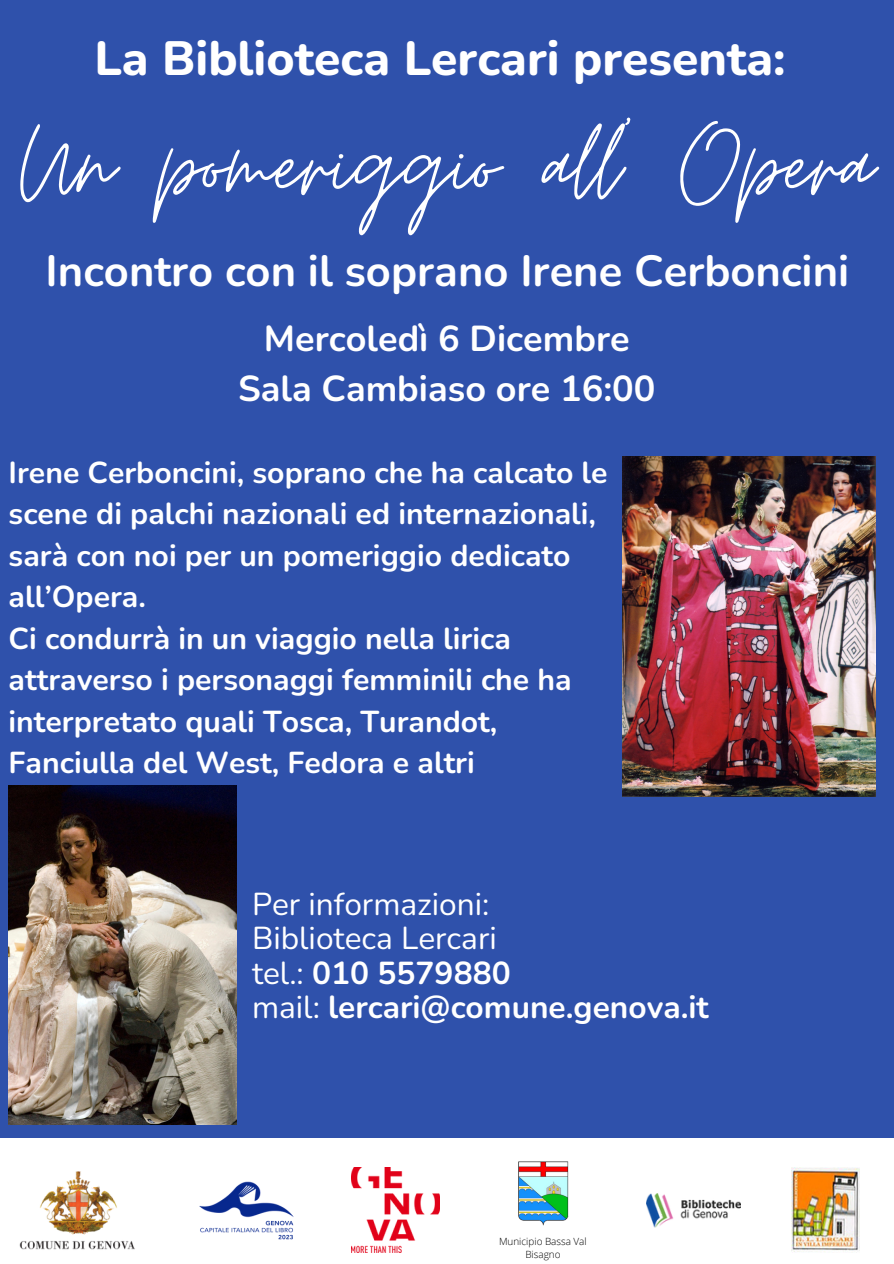
<style>
.page{position:relative;width:894px;height:1264px;background:#fff}
.page>*{position:absolute;margin:0;border:0;box-sizing:border-box;transform-origin:0 0}
.t1{font:118.95px "Moon Time";color:#fff}
.t2{font:800 48px "Nunito";color:#fff}
.t3{font:700 43.5px "Nunito";color:#fff}
.t4{font:700 36px "Nunito";color:#fff}
.t5{font:700 31.65px "Nunito";color:#fff}
.t6{font:31.65px "Nunito";color:#fff}
.t7{font:700 30.15px/41.5px "Nunito";color:#fff}
.t8{font:300 9.9px/13.2px "Open Sans";color:#000;text-align:center}
.s1{font-weight:400}
</style>
<div class="page">
<div style="left:0;top:0;width:893px;height:1263px;background:#2f51ab"></div>
<img style="left:622px;top:457px;width:253px;height:339px">
<div style="left:0;top:1138px;width:893px;height:125px;background:#fff"></div>
<img style="left:199px;top:1181px;width:95px;height:59px">
<img style="left:791px;top:1167px;width:68px;height:85px">
<img style="left:646px;top:1193px;width:93px;height:33px">
<img style="left:19px;top:1171px;width:116px;height:79px">
<img style="left:351px;top:1167px;width:88px;height:85px">
<img style="left:518px;top:1161px;width:51px;height:64px">
<img style="left:9px;top:785px;width:227px;height:339px">
<p class="t2" style="left:94px;top:26px;width:692px">La Biblioteca Lercari presenta:</p>
<p class="t1" style="left:20px;top:92px;width:854px">Un pomeriggio all’ Opera</p>
<p class="t3" style="left:46px;top:242px;width:804px">Incontro con il soprano Irene Cerboncini</p>
<p class="t4" style="left:264px;top:315px;width:367px">Mercoledì 6 Dicembre</p>
<p class="t4" style="left:238px;top:364px;width:419px">Sala Cambiaso ore 16:00</p>
<p class="t7" style="left:9px;top:452px;width:600px">Irene Cerboncini, soprano che ha calcato le scene di palchi nazionali ed internazionali, sarà con noi per un pomeriggio dedicato all’Opera.</p>
<p class="t7" style="left:9px;top:618px;width:503px">Ci condurrà in un viaggio nella lirica</p>
<p class="t7" style="left:9px;top:659px;width:564px">attraverso i personaggi femminili che ha</p>
<p class="t7" style="left:9px;top:701px;width:490px">interpretato quali Tosca, Turandot,<br>Fanciulla del West, Fedora e altri</p>
<p class="t6" style="left:252px;top:882px;width:239px">Per informazioni:</p>
<p class="t6" style="left:252px;top:917px;width:246px">Biblioteca Lercari</p>
<p class="t5" style="left:252px;top:951px;width:260px"><span class="s1">tel.:</span> 010 5579880</p>
<p class="t5" style="left:252px;top:985px;width:458px"><span class="s1">mail:</span> lercari@comune.genova.it</p>
<p class="t8" style="left:499px;top:1234px;width:89px">Municipio Bassa Val<br>Bisagno</p>
</div>
